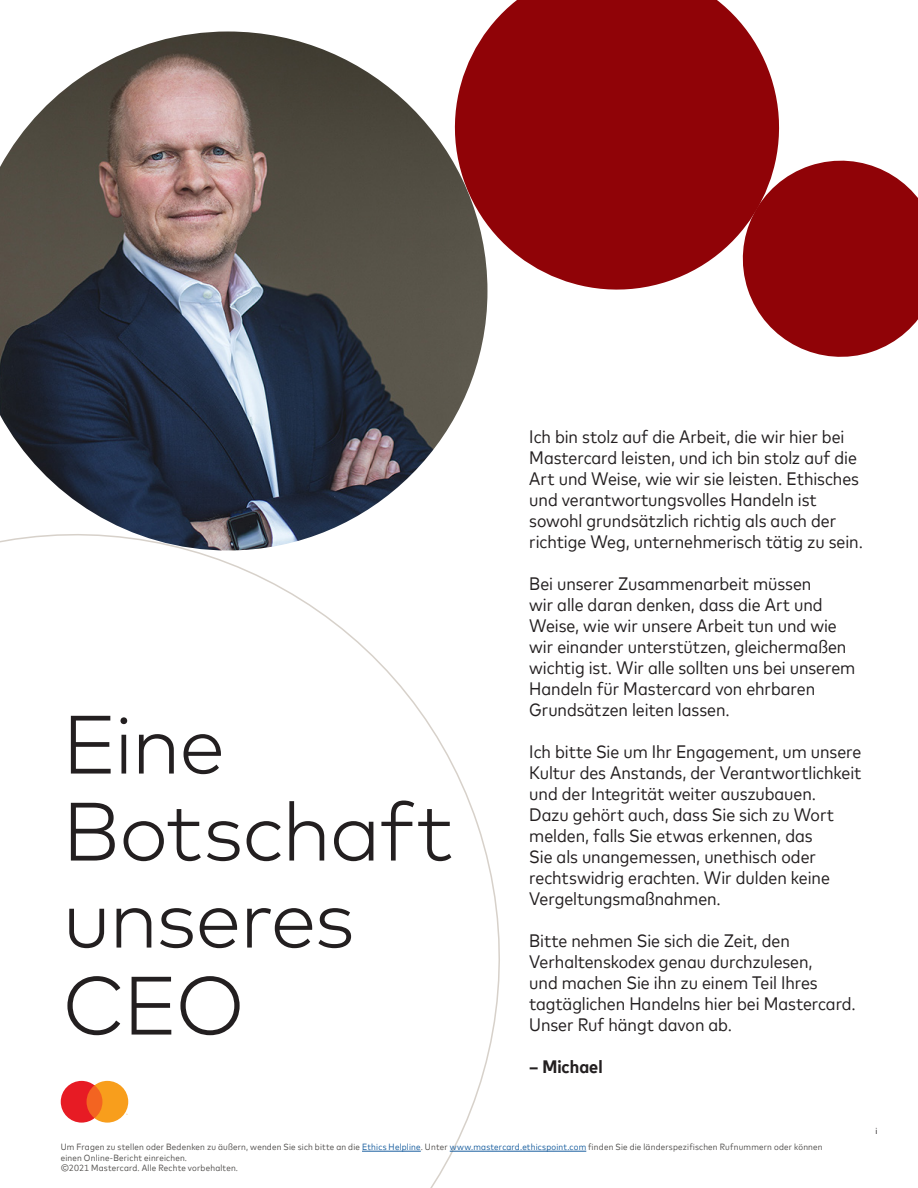
<style>
.page{position:relative;width:918px;height:1188px;background:#fff}
.page>*{position:absolute;margin:0;border:0;box-sizing:border-box;transform-origin:0 0}
.t1{font:300 82.5px/87px "Mark Offc For MC";letter-spacing:-.025em;color:#231f20}
.t2{font:18px/21px "Mark For MC Nrw";letter-spacing:-.005em;color:#231f20}
.t3{font:700 18px "Mark For MC Nrw";color:#231f20}
.t4{font:9px/10.5px "Mark For MC Nrw";letter-spacing:.025em;color:#52504e}
.t5{font:9px "Mark For MC Nrw";color:#231f20}
.s1{color:#175d9e}
</style>
<div class="page">
<svg style="left:60px;top:550px;width:493px;height:638px"></svg>
<svg style="left:486px;top:0;width:294px;height:305px;background:#9e2428"></svg>
<svg style="left:731px;top:149px;width:187px;height:208px"></svg>
<img style="left:0;top:32px;width:487px;height:518px">
<svg style="left:61px;top:1081px;width:67px;height:42px;background:#f27743"></svg>
<hr style="left:362px;top:1151px;width:59px;height:1px;background:#175d9e">
<hr style="left:450px;top:1151px;width:136px;height:1px;background:#175d9e">
<p class="t1" style="left:62px;top:694px;width:393px">Eine<br>Botschaft unseres<br>CEO</p>
<p class="t2" style="left:529px;top:425px;width:335px">Ich bin stolz auf die Arbeit, die wir hier bei Mastercard leisten, und ich bin stolz auf die Art und Weise, wie wir sie leisten. Ethisches und verantwortungsvolles Handeln ist sowohl grundsätzlich richtig als auch der richtige Weg, unternehmerisch tätig zu sein.</p>
<p class="t2" style="left:529px;top:572px;width:328px">Bei unserer Zusammenarbeit müssen<br>wir alle daran denken, dass die Art und Weise, wie wir unsere Arbeit tun und wie wir einander unterstützen, gleichermaßen wichtig ist. Wir alle sollten uns bei unserem Handeln für Mastercard von ehrbaren Grundsätzen leiten lassen.</p>
<p class="t2" style="left:529px;top:740px;width:334px">Ich bitte Sie um Ihr Engagement, um unsere Kultur des Anstands, der Verantwortlichkeit und der Integrität weiter auszubauen.<br>Dazu gehört auch, dass Sie sich zu Wort melden, falls Sie etwas erkennen, das<br>Sie als unangemessen, unethisch oder rechtswidrig erachten. Wir dulden keine Vergeltungsmaßnahmen.</p>
<p class="t2" style="left:529px;top:929px;width:328px">Bitte nehmen Sie sich die Zeit, den Verhaltenskodex genau durchzulesen,<br>und machen Sie ihn zu einem Teil Ihres tagtäglichen Handelns hier bei Mastercard.<br>Unser Ruf hängt davon ab.</p>
<p class="t3" style="left:529px;top:1053px;width:75px">– Michael</p>
<p class="t4" style="left:61px;top:1141px;width:763px">Um Fragen zu stellen oder Bedenken zu äußern, wenden Sie sich bitte an die <span class="s1">Ethics Helpline</span>. Unter <span class="s1">www.mastercard.ethicspoint.com</span> finden Sie die länderspezifischen Rufnummern oder können einen Online-Bericht einreichen.</p>
<p class="t4" style="left:61px;top:1162px;width:179px">©2021 Mastercard. Alle Rechte vorbehalten.</p>
<p class="t5" style="left:876px;top:1124px;width:3px">i</p>
</div>
